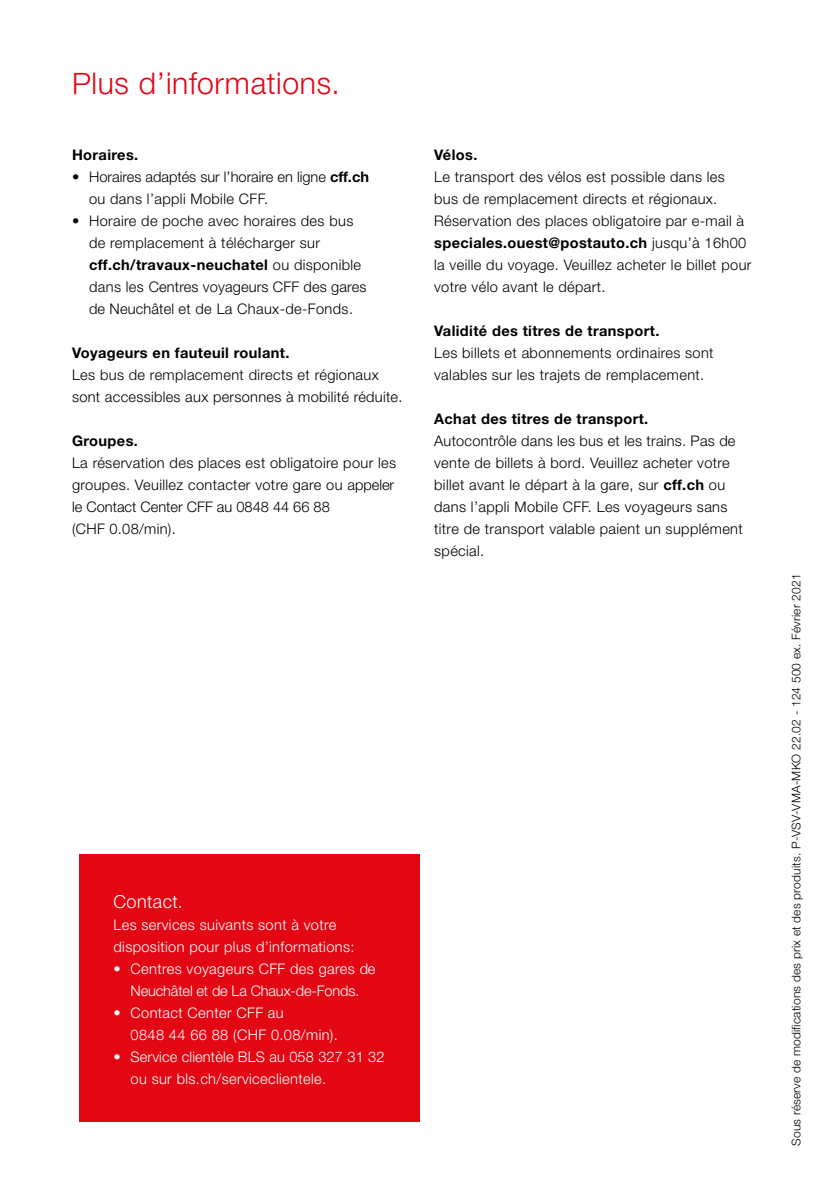
<style>
.page{position:relative;width:840px;height:1191px;background:#fff}
.page>*{position:absolute;margin:0;border:0;box-sizing:border-box;transform-origin:0 0}
.t1{font:300 30px "SBB";letter-spacing:.025em;color:#e30613}
.t2{font:300 18px "SBB";letter-spacing:.025em;color:#fff}
.t3{font:300 14.6px/22px "Helvetica Neue LT Std";letter-spacing:.025em;color:#000}
.t4{font:300 14.6px/22px "Helvetica Neue LT Std";letter-spacing:.025em;color:#fff}
.t5{font:700 14.6px "Helvetica Neue LT Std";letter-spacing:.025em;color:#000}
.t6{font:300 14.6px/22px "Helvetica Neue LT Std";color:#000}
.t7{font:300 14.6px/22px "Helvetica Neue LT Std";letter-spacing:.005em;color:#fff;text-align:center}
.t8{font:300 12px "Helvetica Neue LT Std";letter-spacing:.015em;color:#000}
.s1{font-weight:700}
</style>
<div class="page">
<div style="left:79px;top:854px;width:341px;height:267px;background:#e30613"></div>
<h1 class="t1" style="left:72px;top:61px;width:269px">Plus d’informations.</h1>
<p class="t5" style="left:72px;top:146px;width:68px">Horaires.</p>
<p class="t6" style="left:89px;top:166px;width:281px;text-indent:-17px">• Horaires adaptés sur l’horaire en ligne <span class="s1">cff.ch </span>ou dans l’appli Mobile CFF.</p>
<p class="t3" style="left:89px;top:210px;width:279px;text-indent:-17px">• Horaire de poche avec horaires des bus de remplacement à télécharger sur <span class="s1">cff.ch/travaux-neuchatel</span> ou disponible dans les Centres voyageurs CFF des gares de Neuchâtel et de La Chaux-de-Fonds.</p>
<p class="t5" style="left:72px;top:344px;width:219px">Voyageurs en fauteuil roulant.</p>
<p class="t3" style="left:72px;top:364px;width:332px">Les bus de remplacement directs et régionaux sont accessibles aux personnes à mobilité réduite.</p>
<p class="t5" style="left:72px;top:432px;width:67px">Groupes.</p>
<p class="t3" style="left:72px;top:452px;width:325px">La réservation des places est obligatoire pour les groupes. Veuillez contacter votre gare ou appeler le Contact Center CFF au 0848 44 66 88<br>(CHF 0.08/min).</p>
<p class="t5" style="left:434px;top:146px;width:45px">Vélos.</p>
<p class="t3" style="left:434px;top:166px;width:318px">Le transport des vélos est possible dans les bus de remplacement directs et régionaux.<br>Réservation des places obligatoire par e-mail à <span class="s1">speciales.ouest@postauto.ch</span> jusqu’à 16h00 la veille du voyage. Veuillez acheter le billet pour votre vélo avant le départ.</p>
<p class="t5" style="left:434px;top:322px;width:226px">Validité des titres de transport.</p>
<p class="t3" style="left:434px;top:342px;width:281px">Les billets et abonnements ordinaires sont valables sur les trajets de remplacement.</p>
<p class="t5" style="left:434px;top:410px;width:215px">Achat des titres de transport.</p>
<p class="t3" style="left:434px;top:430px;width:310px">Autocontrôle dans les bus et les trains. Pas de vente de billets à bord. Veuillez acheter votre billet avant le départ à la gare, sur <span class="s1">cff.ch</span> ou dans l’appli Mobile CFF. Les voyageurs sans titre de transport valable paient un supplément spécial.</p>
<p class="t2" style="left:113px;top:888px;width:71px">Contact.</p>
<p class="t4" style="left:113px;top:914px;width:242px">Les services suivants sont à votre disposition pour plus d’informations:</p>
<p class="t7" style="left:113px;top:958px;width:263px">• Centres voyageurs CFF des gares de<br>Neuchâtel et de La Chaux-de-Fonds.</p>
<p class="t4" style="left:130px;top:1002px;width:209px;text-indent:-17px">• Contact Center CFF au<br>0848 44 66 88 (CHF 0.08/min).</p>
<p class="t4" style="left:130px;top:1046px;width:255px;text-indent:-17px">• Service clientèle BLS au 058 327 31 32 ou sur bls.ch/serviceclientele.</p>
<p class="t8" style="left:788px;top:1145px;width:574px;rotate:-90deg">Sous réserve de modifications des prix et des produits. P-VSV-VMA-MKO 22.02 - 124 500 ex. Février 2021</p>
</div>
